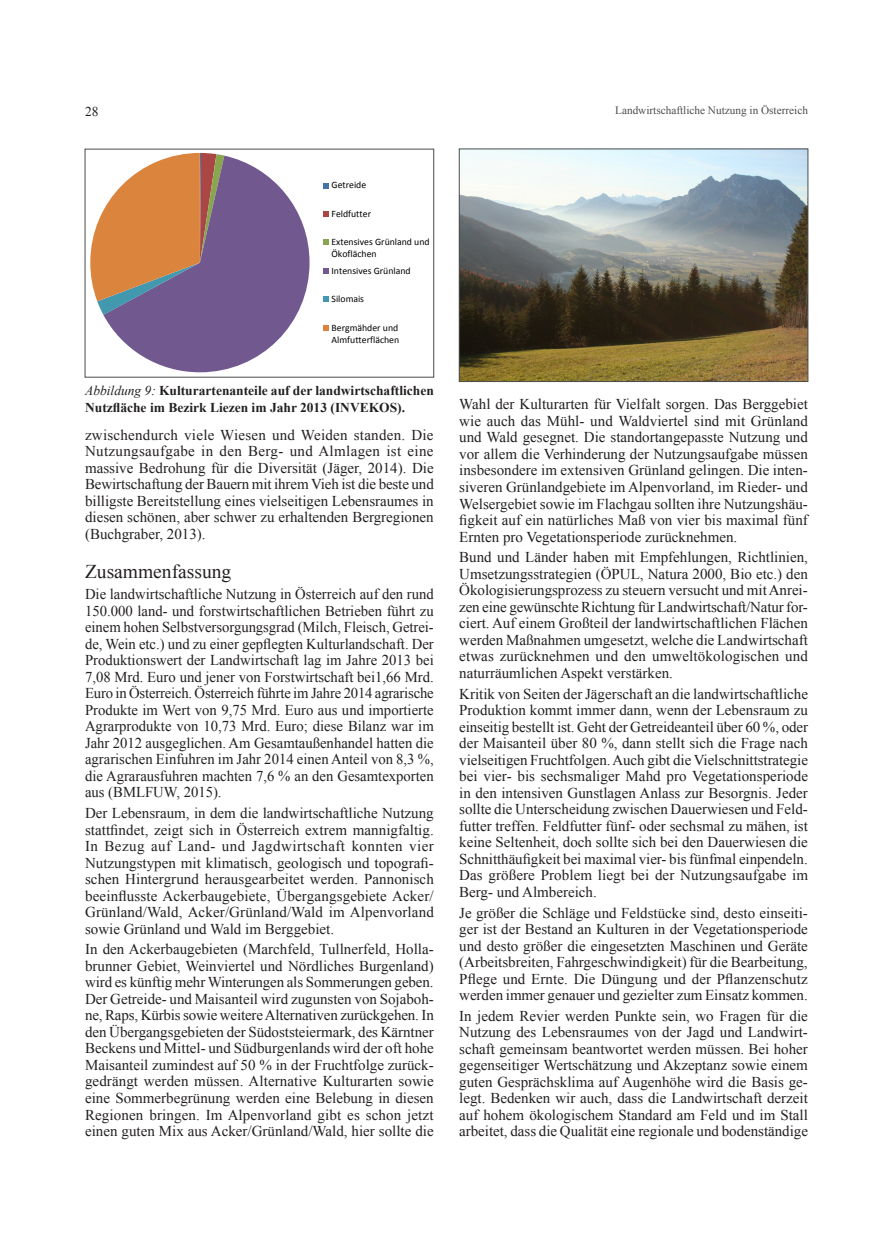
<style>
.page{position:relative;width:893px;height:1234px;background:#fff}
.page>*{position:absolute;margin:0;border:0;box-sizing:border-box;transform-origin:0 0}
.t1{font:19.5px "Times New Roman";color:#231f20}
.t2{font:15px/16.5px "Times New Roman";color:#231f20;text-align:justify}
.t3{font:700 13.5px/16.5px "Times New Roman";color:#231f20}
.t4{font:13.5px "Times New Roman";color:#231f20}
.t5{font:11.25px "Times New Roman";color:#4b4c4d}
.t6{font:9.75px/11.9px "Calibri";color:#000}
.s1{font-weight:400;font-style:italic}
</style>
<div class="page">
<svg style="left:90px;top:152px;width:239px;height:221px"></svg>
<img style="left:461px;top:151px;width:345px;height:228px">
<div style="left:459px;top:149px;width:349px;height:232px;border:1px solid #4b4c4d"></div>
<p class="t4" style="left:85px;top:102px;width:15px">28</p>
<p class="t5" style="left:615px;top:103px;width:194px">Landwirtschaftliche Nutzung in Österreich</p>
<p class="t6" style="left:332px;top:179px;width:36px">Getreide</p>
<p class="t6" style="left:332px;top:207px;width:41px">Feldfutter</p>
<p class="t6" style="left:332px;top:236px;width:100px">Extensives Grünland und<br>Ökoflächen</p>
<p class="t6" style="left:332px;top:264px;width:81px">Intensives Grünland</p>
<p class="t6" style="left:332px;top:293px;width:34px">Silomais</p>
<p class="t6" style="left:332px;top:321px;width:69px">Bergmähder und<br>Almfutterflächen</p>
<p class="t3" style="left:85px;top:382px;width:350px"><span class="s1">Abbildung 9:</span> Kulturartenanteile auf der landwirtschaftlichen<br>Nutzfläche im Bezirk Liezen im Jahr 2013 (INVEKOS).</p>
<p class="t2" style="left:85px;top:426px;width:350px">zwischendurch viele Wiesen und Weiden standen. Die Nutzungsaufgabe in den Berg- und Almlagen ist eine massive Bedrohung für die Diversität (Jäger, 2014). Die Bewirtschaftung der Bauern mit ihrem Vieh ist die beste und billigste Bereitstellung eines vielseitigen Lebensraumes in diesen schönen, aber schwer zu erhaltenden Bergregionen (Buchgraber, 2013).</p>
<h1 class="t1" style="left:85px;top:558px;width:148px">Zusammenfassung</h1>
<p class="t2" style="left:85px;top:585px;width:350px">Die landwirtschaftliche Nutzung in Österreich auf den rund 150.000 land- und forstwirtschaftlichen Betrieben führt zu einem hohen Selbstversorgungsgrad (Milch, Fleisch, Getrei&shy;de, Wein etc.) und zu einer gepflegten Kulturlandschaft. Der Produktionswert der Landwirtschaft lag im Jahre 2013 bei 7,08 Mrd. Euro und jener von Forstwirtschaft bei1,66 Mrd.<br>Euro in Österreich. Österreich führte im Jahre 2014 agrarische Produkte im Wert von 9,75 Mrd. Euro aus und importierte Agrarprodukte von 10,73 Mrd. Euro; diese Bilanz war im Jahr 2012 ausgeglichen. Am Gesamtaußenhandel hatten die agrarischen Einfuhren im Jahr 2014 einen Anteil von 8,3 %, die Agrarausfuhren machten 7,6 % an den Gesamtexporten aus (BMLFUW, 2015).</p>
<p class="t2" style="left:85px;top:804px;width:350px">Der Lebensraum, in dem die landwirtschaftliche Nutzung stattfindet, zeigt sich in Österreich extrem mannigfaltig.<br>In Bezug auf Land- und Jagdwirtschaft konnten vier Nutzungstypen mit klimatisch, geologisch und topografi&shy;schen Hintergrund herausgearbeitet werden. Pannonisch beeinflusste Ackerbaugebiete, Übergangsgebiete Acker/ Grünland/Wald, Acker/Grünland/Wald im Alpenvorland sowie Grünland und Wald im Berggebiet.</p>
<p class="t2" style="left:85px;top:940px;width:350px">In den Ackerbaugebieten (Marchfeld, Tullnerfeld, Holla&shy;brunner Gebiet, Weinviertel und Nördliches Burgenland) wird es künftig mehr Winterungen als Sommerungen geben.<br>Der Getreide- und Maisanteil wird zugunsten von Sojaboh&shy;ne, Raps, Kürbis sowie weitere Alternativen zurückgehen. In den Übergangsgebieten der Südoststeiermark, des Kärntner Beckens und Mittel- und Südburgenlands wird der oft hohe Maisanteil zumindest auf 50 % in der Fruchtfolge zurück&shy;gedrängt werden müssen. Alternative Kulturarten sowie eine Sommerbegrünung werden eine Belebung in diesen Regionen bringen. Im Alpenvorland gibt es schon jetzt einen guten Mix aus Acker/Grünland/Wald, hier sollte die</p>
<p class="t2" style="left:459px;top:396px;width:350px">Wahl der Kulturarten für Vielfalt sorgen. Das Berggebiet wie auch das Mühl- und Waldviertel sind mit Grünland und Wald gesegnet. Die standortangepasste Nutzung und vor allem die Verhinderung der Nutzungsaufgabe müssen insbesondere im extensiven Grünland gelingen. Die inten&shy;siveren Grünlandgebiete im Alpenvorland, im Rieder- und Welsergebiet sowie im Flachgau sollten ihre Nutzungshäu&shy;figkeit auf ein natürliches Maß von vier bis maximal fünf Ernten pro Vegetationsperiode zurücknehmen.</p>
<p class="t2" style="left:459px;top:548px;width:350px">Bund und Länder haben mit Empfehlungen, Richtlinien, Umsetzungsstrategien (ÖPUL, Natura 2000, Bio etc.) den Ökologisierungsprozess zu steuern versucht und mit Anrei&shy;zen eine gewünschte Richtung für Landwirtschaft/Natur for&shy;ciert. Auf einem Großteil der landwirtschaftlichen Flächen werden Maßnahmen umgesetzt, welche die Landwirtschaft etwas zurücknehmen und den umweltökologischen und naturräumlichen Aspekt verstärken.</p>
<p class="t2" style="left:459px;top:685px;width:350px">Kritik von Seiten der Jägerschaft an die landwirtschaftliche Produktion kommt immer dann, wenn der Lebensraum zu einseitig bestellt ist. Geht der Getreideanteil über 60 %, oder der Maisanteil über 80 %, dann stellt sich die Frage nach vielseitigen Fruchtfolgen. Auch gibt die Vielschnittstrategie bei vier- bis sechsmaliger Mahd pro Vegetationsperiode in den intensiven Gunstlagen Anlass zur Besorgnis. Jeder sollte die Unterscheidung zwischen Dauerwiesen und Feld&shy;futter treffen. Feldfutter fünf- oder sechsmal zu mähen, ist keine Seltenheit, doch sollte sich bei den Dauerwiesen die Schnitthäufigkeit bei maximal vier- bis fünfmal einpendeln.<br>Das größere Problem liegt bei der Nutzungsaufgabe im Berg- und Almbereich.</p>
<p class="t2" style="left:459px;top:903px;width:350px">Je größer die Schläge und Feldstücke sind, desto einseiti&shy;ger ist der Bestand an Kulturen in der Vegetationsperiode und desto größer die eingesetzten Maschinen und Geräte (Arbeitsbreiten, Fahrgeschwindigkeit) für die Bearbeitung, Pflege und Ernte. Die Düngung und der Pflanzenschutz werden immer genauer und gezielter zum Einsatz kommen.</p>
<p class="t2" style="left:459px;top:1007px;width:350px">In jedem Revier werden Punkte sein, wo Fragen für die Nutzung des Lebensraumes von der Jagd und Landwirt&shy;schaft gemeinsam beantwortet werden müssen. Bei hoher gegenseitiger Wertschätzung und Akzeptanz sowie einem guten Gesprächsklima auf Augenhöhe wird die Basis ge&shy;legt. Bedenken wir auch, dass die Landwirtschaft derzeit auf hohem ökologischem Standard am Feld und im Stall arbeitet, dass die Qualität eine regionale und bodenständige</p>
</div>
